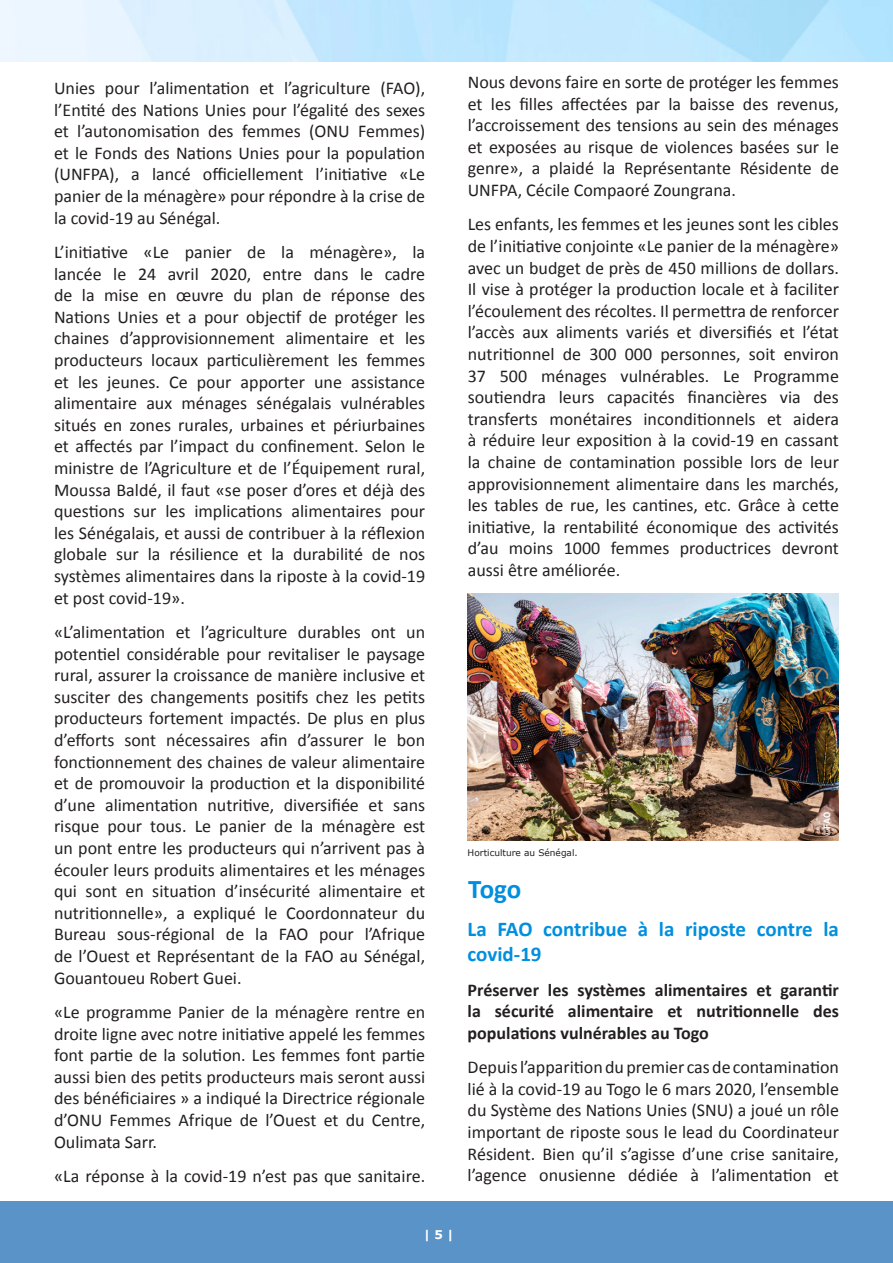
<style>
.page{position:relative;width:893px;height:1263px;background:#fff}
.page>*{position:absolute;margin:0;border:0;box-sizing:border-box;transform-origin:0 0}
.Section_body{font:700 27px "Calibri";color:#008fde}
.Section_body-2{font:700 21px/25.2px "Calibri";color:#008fde}
.Section_body-3{font:18px/21.6px "Calibri";color:#231f20;text-align:justify}
.Section_body-4{font:700 18px/21.6px "Calibri";color:#231f20;text-align:justify}
.t1{font:700 12px "Verdana";color:#fff}
.Photo_description{font:9px "Verdana";color:#231f20}
.photo_credits{font:700 9px "Roboto";color:#fff}
</style>
<div class="page">
<div style="left:0;top:1201px;width:893px;height:62px;background:#5993c7"></div>
<img style="left:468px;top:593px;width:371px;height:248px">
<p class="Section_body-3" style="left:54px;top:76px;width:373px">Unies pour l’alimentation et l’agriculture (FAO), l’Entité des Nations Unies pour l’égalité des sexes et l’autonomisation des femmes (ONU Femmes) et le Fonds des Nations Unies pour la population (UNFPA), a lancé officiellement l’initiative «Le panier de la ménagère» pour répondre à la crise de la covid-19 au Sénégal.</p>
<p class="Section_body-3" style="left:54px;top:240px;width:373px">L’initiative «Le panier de la ménagère», la lancée le 24 avril 2020, entre dans le cadre de la mise en œuvre du plan de réponse des Nations Unies et a pour objectif de protéger les chaines d’approvisionnement alimentaire et les producteurs locaux particulièrement les femmes et les jeunes. Ce pour apporter une assistance alimentaire aux ménages sénégalais vulnérables situés en zones rurales, urbaines et périurbaines et affectés par l’impact du confinement. Selon le ministre de l’Agriculture et de l’Équipement rural, Moussa Baldé, il faut «se poser d’ores et déjà des questions sur les implications alimentaires pour les Sénégalais, et aussi de contribuer à la réflexion globale sur la résilience et la durabilité de nos systèmes alimentaires dans la riposte à la covid-19 et post covid-19».</p>
<p class="Section_body-3" style="left:54px;top:620px;width:373px">«L’alimentation et l’agriculture durables ont un potentiel considérable pour revitaliser le paysage rural, assurer la croissance de manière inclusive et susciter des changements positifs chez les petits producteurs fortement impactés. De plus en plus d’efforts sont nécessaires afin d’assurer le bon fonctionnement des chaines de valeur alimentaire et de promouvoir la production et la disponibilité d’une alimentation nutritive, diversifiée et sans risque pour tous. Le panier de la ménagère est un pont entre les producteurs qui n’arrivent pas à écouler leurs produits alimentaires et les ménages qui sont en situation d’insécurité alimentaire et nutritionnelle», a expliqué le Coordonnateur du Bureau sous-régional de la FAO pour l’Afrique de l’Ouest et Représentant de la FAO au Sénégal, Gouantoueu Robert Guei.</p>
<p class="Section_body-3" style="left:54px;top:1000px;width:373px">«Le programme Panier de la ménagère rentre en droite ligne avec notre initiative appelé les femmes font partie de la solution. Les femmes font partie aussi bien des petits producteurs mais seront aussi des bénéficiaires » a indiqué la Directrice régionale d’ONU Femmes Afrique de l’Ouest et du Centre, Oulimata Sarr.</p>
<p class="Section_body-3" style="left:54px;top:1164px;width:373px">«La réponse à la covid-19 n’est pas que sanitaire.</p>
<p class="Section_body-3" style="left:468px;top:70px;width:373px">Nous devons faire en sorte de protéger les femmes et les filles affectées par la baisse des revenus, l’accroissement des tensions au sein des ménages et exposées au risque de violences basées sur le genre», a plaidé la Représentante Résidente de UNFPA, Cécile Compaoré Zoungrana.</p>
<p class="Section_body-3" style="left:468px;top:213px;width:373px">Les enfants, les femmes et les jeunes sont les cibles de l’initiative conjointe «Le panier de la ménagère» avec un budget de près de 450 millions de dollars.<br>Il vise à protéger la production locale et à faciliter l’écoulement des récoltes. Il permettra de renforcer l’accès aux aliments variés et diversifiés et l’état nutritionnel de 300 000 personnes, soit environ 37 500 ménages vulnérables. Le Programme soutiendra leurs capacités financières via des transferts monétaires inconditionnels et aidera à réduire leur exposition à la covid-19 en cassant la chaine de contamination possible lors de leur approvisionnement alimentaire dans les marchés, les tables de rue, les cantines, etc. Grâce à cette initiative, la rentabilité économique des activités d’au moins 1000 femmes productrices devront aussi être améliorée.</p>
<p class="Photo_description" style="left:468px;top:847px;width:112px">Horticulture au Sénégal.</p>
<p class="photo_credits" style="left:821px;top:835px;width:25px;rotate:-90deg">©FAO</p>
<p class="Section_body" style="left:468px;top:870px;width:55px">Togo</p>
<p class="Section_body-2" style="left:468px;top:916px;width:373px">La FAO contribue à la riposte contre la covid-19</p>
<p class="Section_body-4" style="left:468px;top:978px;width:373px">Préserver les systèmes alimentaires et garantir la sécurité alimentaire et nutritionnelle des populations vulnérables au Togo</p>
<p class="Section_body-3" style="left:468px;top:1055px;width:373px">Depuis l’apparition du premier cas de contamination lié à la covid-19 au Togo le 6 mars 2020, l’ensemble du Système des Nations Unies (SNU) a joué un rôle important de riposte sous le lead du Coordinateur Résident. Bien qu’il s’agisse d’une crise sanitaire, l’agence onusienne dédiée à l’alimentation et</p>
<p class="t1" style="left:424px;top:1226px;width:31px">| 5 |</p>
</div>
